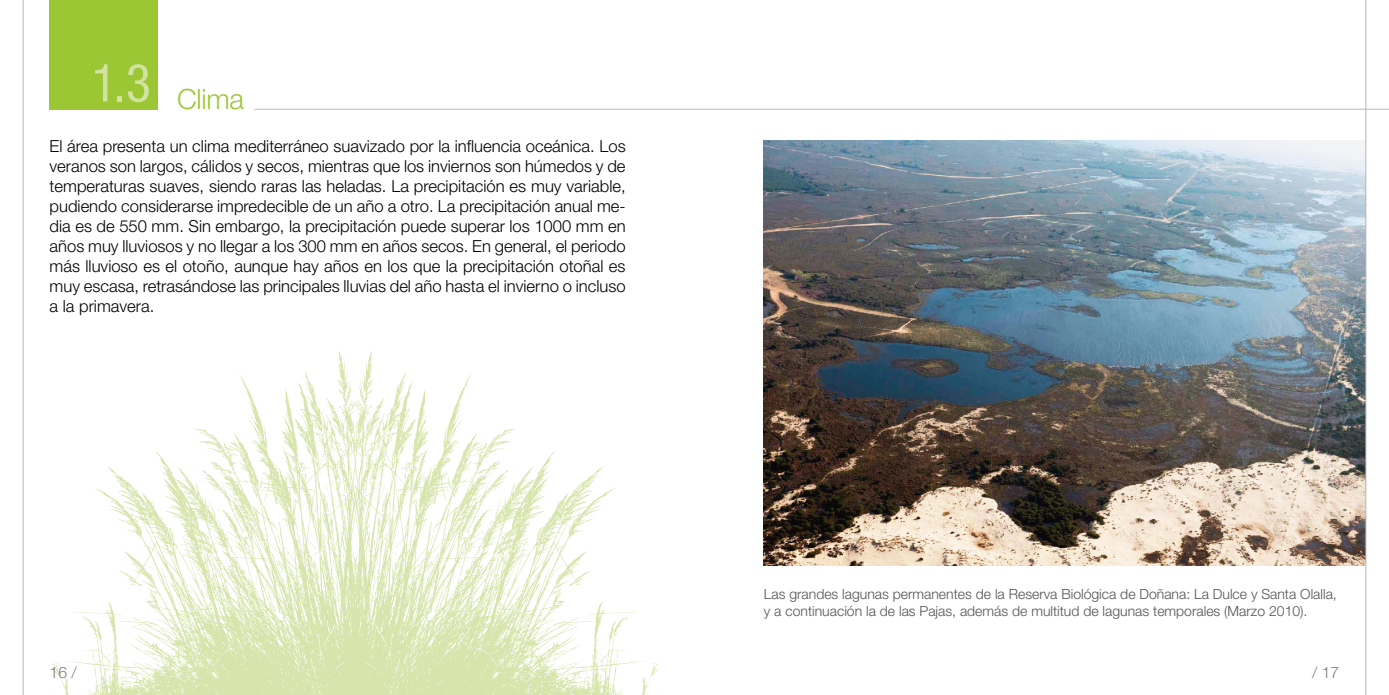
<style>
.page{position:relative;width:1389px;height:695px;background:#fff}
.page>*{position:absolute;margin:0;border:0;box-sizing:border-box;transform-origin:0 0}
.t1{font:300 28px "Helvetica Neue LT Std";letter-spacing:-.01em;color:#9cc735}
.t2{font:300 16.62px/19.9px "Helvetica Neue LT Std";color:#000;text-align:justify}
.t3{font:300 15.75px "Helvetica Neue LT Std";color:#7c7c7c}
.t4{font:300 14px/16.8px "Helvetica Neue LT Std";color:#535353}
</style>
<div class="page">
<div style="left:50px;top:0;width:108px;height:109px;background:#9cc735"></div>
<img style="left:764px;top:140px;width:601px;height:426px">
<hr style="left:254px;top:109px;width:1135px;height:1px;background:#b7b7b7">
<svg style="left:367px;top:351px;width:291px;height:343px"></svg>
<svg style="left:53px;top:351px;width:314px;height:343px"></svg>
<hr style="left:1365px;top:0;width:1px;height:694px;background:#b7b7b7">
<hr style="left:23px;top:0;width:1px;height:694px;background:#b7b7b7">
<h1 class="t1" style="left:92px;top:82px;width:154px"><sup>1.3</sup> Clima</h1>
<p class="t2" style="left:50px;top:136px;width:578px">El área presenta un clima mediterráneo suavizado por la influencia oceánica. Los veranos son largos, cálidos y secos, mientras que los inviernos son húmedos y de temperaturas suaves, siendo raras las heladas. La precipitación es muy variable, pudiendo considerarse impredecible de un año a otro. La precipitación anual me&shy;dia es de 550 mm. Sin embargo, la precipitación puede superar los 1000 mm en años muy lluviosos y no llegar a los 300 mm en años secos. En general, el periodo más lluvioso es el otoño, aunque hay años en los que la precipitación otoñal es muy escasa, retrasándose las principales lluvias del año hasta el invierno o incluso a la primavera.</p>
<p class="t4" style="left:764px;top:585px;width:574px">Las grandes lagunas permanentes de la Reserva Biológica de Doñana: La Dulce y Santa Olalla, y a continuación la de las Pajas, además de multitud de lagunas temporales (Marzo 2010).</p>
<p class="t3" style="left:50px;top:662px;width:29px">16 /</p>
<p class="t3" style="left:1312px;top:662px;width:29px">/ 17</p>
</div>
